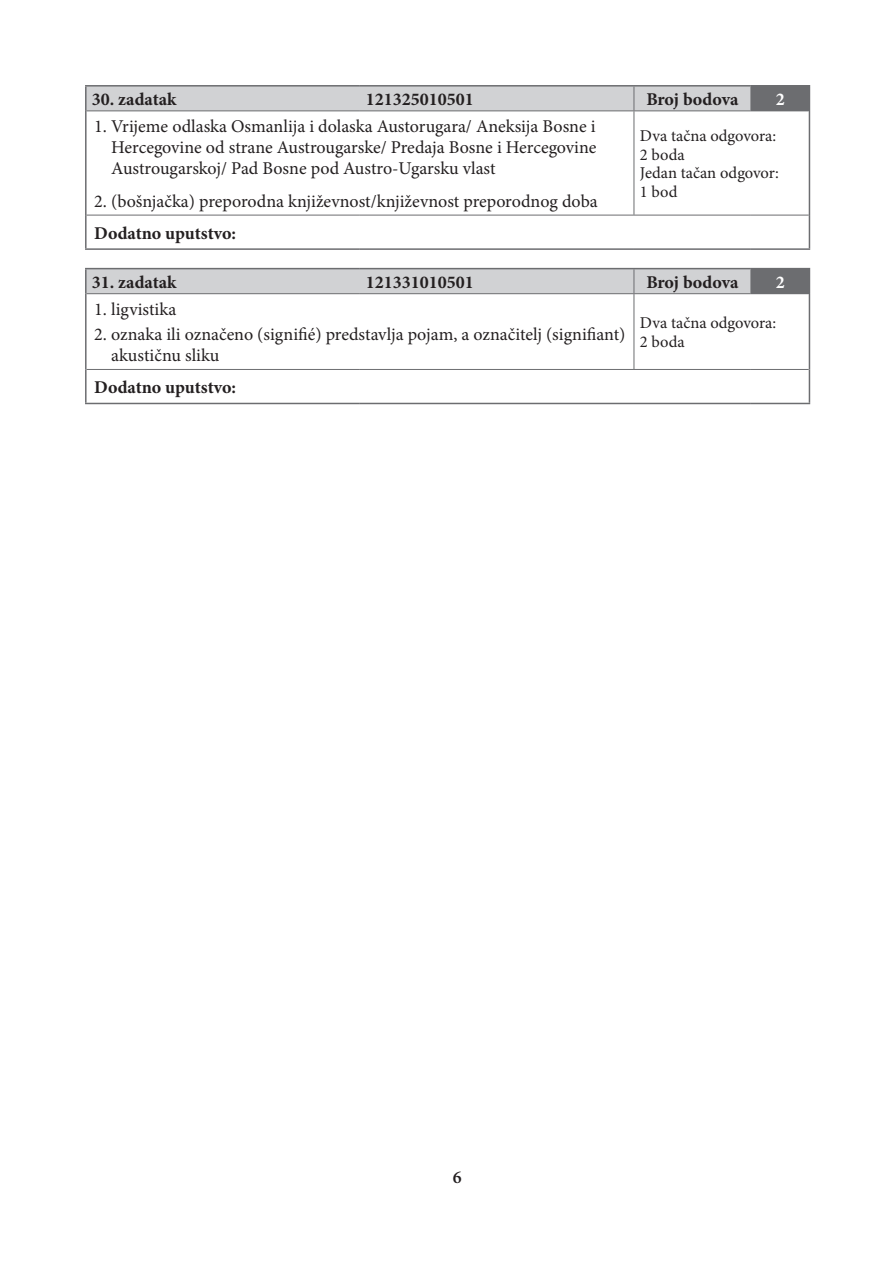
<style>
.page{position:relative;width:893px;height:1263px;background:#fff}
.page>*{position:absolute;margin:0;border:0;box-sizing:border-box;transform-origin:0 0}
.t1{font:18px/20.7px "Minion Pro";color:#231f20;text-align:justify}
.t2{font:700 18px "Minion Pro";color:#231f20}
.t3{font:700 18px "Minion Pro";color:#fff}
.t4{font:600 18px "Minion Pro";color:#231f20}
.t5{font:16.5px/19px "Minion Pro";color:#231f20}
</style>
<div class="page">
<div style="left:751px;top:86px;width:58px;height:25px;background:#6c6d70"></div>
<hr style="left:87px;top:111px;width:273px;height:1px;background:#6c6d70">
<hr style="left:360px;top:111px;width:274px;height:1px;background:#6c6d70">
<hr style="left:634px;top:111px;width:117px;height:1px;background:#6c6d70">
<hr style="left:634px;top:111px;width:1px;height:104px;background:#6c6d70">
<hr style="left:87px;top:215px;width:273px;height:1px;background:#6c6d70">
<hr style="left:360px;top:215px;width:274px;height:1px;background:#6c6d70">
<hr style="left:634px;top:215px;width:117px;height:1px;background:#6c6d70">
<hr style="left:751px;top:215px;width:58px;height:1px;background:#6c6d70">
<hr style="left:85px;top:85px;width:275px;height:2px;background:#6c6d70">
<hr style="left:85px;top:87px;width:2px;height:24px;background:#6c6d70">
<hr style="left:360px;top:85px;width:274px;height:2px;background:#6c6d70">
<hr style="left:634px;top:85px;width:117px;height:2px;background:#6c6d70">
<hr style="left:85px;top:111px;width:2px;height:104px;background:#6c6d70">
<hr style="left:809px;top:111px;width:1px;height:104px;background:#6c6d70">
<hr style="left:85px;top:215px;width:2px;height:33px;background:#6c6d70">
<hr style="left:809px;top:215px;width:1px;height:33px;background:#6c6d70">
<hr style="left:85px;top:248px;width:275px;height:2px;background:#6c6d70">
<hr style="left:360px;top:248px;width:274px;height:2px;background:#6c6d70">
<hr style="left:634px;top:248px;width:117px;height:2px;background:#6c6d70">
<hr style="left:751px;top:248px;width:59px;height:2px;background:#6c6d70">
<hr style="left:751px;top:85px;width:59px;height:2px;background:#6c6d70">
<svg style="left:809px;top:87px;width:1px;height:24px"></svg>
<svg style="left:86px;top:86px;width:665px;height:25px;background:#cccdcf"></svg>
<hr style="left:751px;top:111px;width:58px;height:1px;background:#6c6d70">
<div style="left:751px;top:269px;width:58px;height:25px;background:#6c6d70"></div>
<hr style="left:634px;top:294px;width:1px;height:75px;background:#6c6d70">
<hr style="left:87px;top:369px;width:273px;height:1px;background:#6c6d70">
<hr style="left:360px;top:369px;width:274px;height:1px;background:#6c6d70">
<hr style="left:634px;top:369px;width:117px;height:1px;background:#6c6d70">
<hr style="left:751px;top:369px;width:58px;height:1px;background:#6c6d70">
<hr style="left:85px;top:268px;width:275px;height:1px;background:#6c6d70">
<hr style="left:85px;top:269px;width:2px;height:25px;background:#6c6d70">
<hr style="left:360px;top:268px;width:274px;height:1px;background:#6c6d70">
<hr style="left:634px;top:268px;width:117px;height:1px;background:#6c6d70">
<hr style="left:85px;top:294px;width:2px;height:75px;background:#6c6d70">
<hr style="left:809px;top:294px;width:1px;height:75px;background:#6c6d70">
<hr style="left:85px;top:369px;width:2px;height:34px;background:#6c6d70">
<hr style="left:809px;top:369px;width:1px;height:34px;background:#6c6d70">
<hr style="left:85px;top:403px;width:275px;height:1px;background:#6c6d70">
<hr style="left:360px;top:403px;width:274px;height:1px;background:#6c6d70">
<hr style="left:634px;top:403px;width:117px;height:1px;background:#6c6d70">
<hr style="left:751px;top:403px;width:59px;height:1px;background:#6c6d70">
<hr style="left:751px;top:268px;width:59px;height:1px;background:#6c6d70">
<svg style="left:809px;top:269px;width:1px;height:25px"></svg>
<svg style="left:86px;top:269px;width:665px;height:25px;background:#cccdcf"></svg>
<p class="t2" style="left:92px;top:86px;width:86px">30. zadatak</p>
<p class="t2" style="left:366px;top:86px;width:109px">121325010501</p>
<p class="t2" style="left:646px;top:86px;width:94px">Broj bodova</p>
<p class="t3" style="left:776px;top:86px;width:10px">2</p>
<p class="t1" style="left:111px;top:116px;width:487px;text-indent:-17px">1. Vrijeme odlaska Osmanlija i dolaska Austorugara/ Aneksija Bosne i Hercegovine od strane Austrougarske/ Predaja Bosne i Hercegovine Austrougarskoj/ Pad Bosne pod Austro-Ugarsku vlast</p>
<p class="t1" style="left:94px;top:191px;width:505px">2. (bošnjačka) preporodna književnost/književnost preporodnog doba</p>
<p class="t5" style="left:640px;top:126px;width:141px">Dva tačna odgovora:<br>2 boda<br>Jedan tačan odgovor:<br>1 bod</p>
<p class="t2" style="left:94px;top:220px;width:143px">Dodatno uputstvo:</p>
<p class="t2" style="left:92px;top:269px;width:86px">31. zadatak</p>
<p class="t2" style="left:366px;top:269px;width:109px">121331010501</p>
<p class="t2" style="left:646px;top:269px;width:94px">Broj bodova</p>
<p class="t3" style="left:776px;top:269px;width:10px">2</p>
<p class="t1" style="left:94px;top:299px;width:84px">1. ligvistika</p>
<p class="t1" style="left:111px;top:324px;width:516px;text-indent:-17px">2. oznaka ili označeno (signifié) predstavlja pojam, a označitelj (signifiant) akustičnu sliku</p>
<p class="t5" style="left:640px;top:313px;width:138px">Dva tačna odgovora:<br>2 boda</p>
<p class="t2" style="left:94px;top:375px;width:143px">Dodatno uputstvo:</p>
<p class="t4" style="left:453px;top:1165px;width:10px">6</p>
</div>
